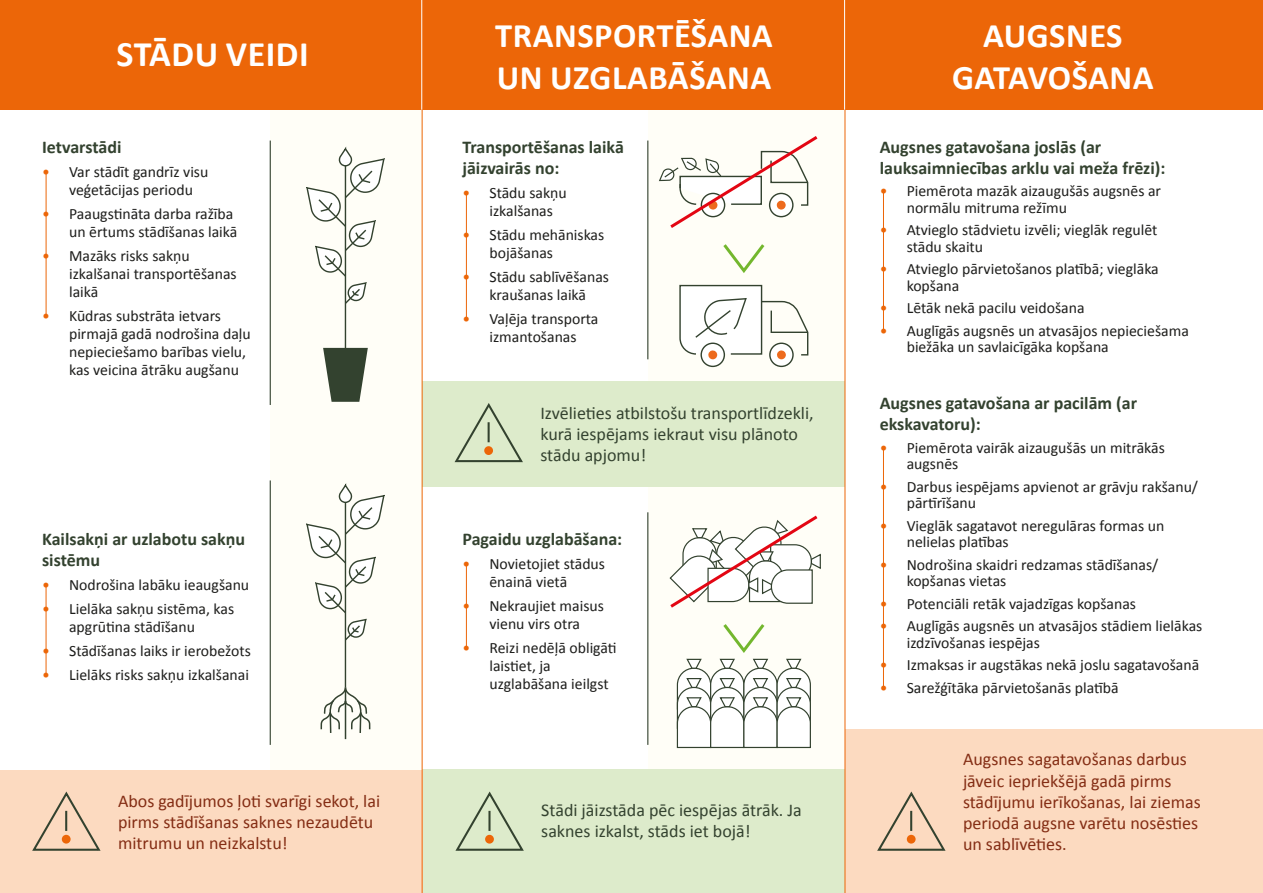
<style>
.page{position:relative;width:1263px;height:893px;background:#fff}
.page>*{position:absolute;margin:0;border:0;box-sizing:border-box;transform-origin:0 0}
.t1{font:700 36px "Calibri";letter-spacing:.015em;color:#fff}
.t2{font:700 34.5px/42px "Calibri";letter-spacing:.015em;color:#fff;text-align:center}
.t3{font:18px/21px "Calibri";color:#842d14}
.t4{font:700 18px/21px "Calibri";color:#33422f}
.t5{font:18px/21px "Calibri";color:#33422f}
.t6{font:15.75px/18px "Calibri";color:#1d1d1b}
.s1{color:#ec6608}
</style>
<div class="page">
<div style="left:648px;top:110px;width:196px;height:660px;background:#fffef7"></div>
<div style="left:270px;top:110px;width:152px;height:660px;background:#fffef7"></div>
<div style="left:422px;top:770px;width:424px;height:123px;background:#ddebcb"></div>
<div style="left:845px;top:729px;width:418px;height:164px;background:#fcdac0"></div>
<svg style="left:877px;top:791px;width:69px;height:60px"></svg>
<div style="left:907px;top:835px;width:9px;height:9px;background:#ec6608;border-radius:50%"></div>
<hr style="left:910px;top:811px;width:2px;height:20px;background:#33422f">
<svg style="left:455px;top:791px;width:69px;height:60px"></svg>
<div style="left:485px;top:835px;width:9px;height:9px;background:#ec6608;border-radius:50%"></div>
<hr style="left:488px;top:811px;width:2px;height:20px;background:#33422f">
<div style="left:422px;top:381px;width:423px;height:106px;background:#ddebcb"></div>
<svg style="left:454px;top:403px;width:69px;height:60px"></svg>
<div style="left:484px;top:446px;width:9px;height:9px;background:#ec6608;border-radius:50%"></div>
<hr style="left:488px;top:422px;width:2px;height:20px;background:#33422f">
<svg style="left:669px;top:515px;width:152px;height:93px"></svg>
<svg style="left:676px;top:624px;width:135px;height:125px"></svg>
<svg style="left:723px;top:244px;width:42px;height:29px"></svg>
<hr style="left:46px;top:172px;width:1px;height:143px;background:#ec6608">
<hr style="left:46px;top:585px;width:1px;height:89px;background:#ec6608">
<hr style="left:466px;top:193px;width:1px;height:126px;background:#ec6608">
<hr style="left:466px;top:564px;width:1px;height:86px;background:#ec6608">
<hr style="left:883px;top:191px;width:1px;height:141px;background:#ec6608">
<hr style="left:883px;top:448px;width:1px;height:240px;background:#ec6608">
<hr style="left:345px;top:497px;width:1px;height:190px;background:#33422f">
<svg style="left:320px;top:686px;width:51px;height:48px"></svg>
<hr style="left:345px;top:690px;width:1px;height:49px;background:#33422f">
<svg style="left:306px;top:483px;width:79px;height:160px"></svg>
<svg style="left:323px;top:348px;width:45px;height:54px"></svg>
<hr style="left:345px;top:161px;width:1px;height:190px;background:#33422f">
<svg style="left:306px;top:146px;width:79px;height:160px"></svg>
<div style="left:0;top:770px;width:422px;height:123px;background:#fcdac0"></div>
<svg style="left:32px;top:791px;width:69px;height:60px"></svg>
<div style="left:62px;top:835px;width:9px;height:9px;background:#ec6608;border-radius:50%"></div>
<hr style="left:65px;top:811px;width:2px;height:20px;background:#33422f">
<hr style="left:270px;top:141px;width:1px;height:264px;background:#33422f">
<hr style="left:647px;top:141px;width:1px;height:218px;background:#33422f">
<hr style="left:270px;top:480px;width:1px;height:265px;background:#33422f">
<hr style="left:647px;top:512px;width:1px;height:233px;background:#33422f">
<svg style="left:701px;top:343px;width:23px;height:23px"></svg>
<div style="left:700px;top:343px;width:25px;height:24px;border:1px solid #33422f;border-radius:50%"></div>
<svg style="left:770px;top:343px;width:23px;height:23px"></svg>
<div style="left:769px;top:343px;width:25px;height:24px;border:1px solid #33422f;border-radius:50%"></div>
<svg style="left:679px;top:284px;width:130px;height:75px"></svg>
<svg style="left:659px;top:136px;width:159px;height:92px"></svg>
<div style="left:0;top:0;width:1263px;height:110px;background:#ec6608"></div>
<hr style="left:845px;top:0;width:1px;height:893px;background:#ec6608">
<hr style="left:422px;top:0;width:1px;height:893px;background:#ec6608">
<hr style="left:421px;top:0;width:1px;height:110px;background:#fff">
<hr style="left:844px;top:0;width:1px;height:110px;background:#fff">
<h1 class="t1" style="left:117px;top:31px;width:194px">STĀDU VEIDI</h1>
<p class="t4" style="left:42px;top:136px;width:81px">Ietvarstādi</p>
<p class="t6" style="left:69px;top:163px;width:141px;text-indent:-27px"><span class="s1">•</span> Var stādīt gandrīz visu veģetācijas periodu</p>
<p class="t6" style="left:42px;top:205px;width:197px;text-align:right"><span class="s1">•</span> Paaugstināta darba ražība un ērtums stādīšanas laikā</p>
<p class="t6" style="left:69px;top:247px;width:169px;text-indent:-27px"><span class="s1">•</span> Mazāks risks sakņu izkalšanai transportēšanas laikā</p>
<p class="t6" style="left:69px;top:307px;width:183px;text-indent:-27px"><span class="s1">•</span> Kūdras substrāta ietvars pirmajā gadā nodrošina daļu nepieciešamo barības vielu, kas veicina ātrāku augšanu</p>
<p class="t4" style="left:42px;top:528px;width:205px">Kailsakņi ar uzlabotu sakņu sistēmu</p>
<p class="t6" style="left:42px;top:575px;width:209px"><span class="s1">•</span> Nodrošina labāku ieaugšanu</p>
<p class="t6" style="left:69px;top:599px;width:167px;text-indent:-27px"><span class="s1">•</span> Lielāka sakņu sistēma, kas apgrūtina stādīšanu</p>
<p class="t6" style="left:42px;top:641px;width:210px"><span class="s1">•</span> Stādīšanas laiks ir ierobežots</p>
<p class="t6" style="left:42px;top:665px;width:208px"><span class="s1">•</span> Lielāks risks sakņu izkalšanai</p>
<p class="t3" style="left:118px;top:791px;width:264px">Abos gadījumos ļoti svarīgi sekot, lai pirms stādīšanas saknes nezaudētu mitrumu un neizkalstu!</p>
<h2 class="t2" style="left:495px;top:15px;width:279px;text-align:left">TRANSPORTĒŠANA<br>UN UZGLABĀŠANA</h2>
<p class="t4" style="left:462px;top:136px;width:163px">Transportēšanas laikā jāizvairās no:</p>
<p class="t6" style="left:489px;top:184px;width:79px;text-indent:-27px"><span class="s1">•</span> Stādu sakņu izkalšanas</p>
<p class="t6" style="left:489px;top:226px;width:116px;text-indent:-27px"><span class="s1">•</span> Stādu mehāniskas bojāšanas</p>
<p class="t6" style="left:462px;top:268px;width:148px;text-align:center"><span class="s1">•</span> Stādu sablīvēšanas kraušanas laikā</p>
<p class="t6" style="left:462px;top:310px;width:138px;text-align:center"><span class="s1">•</span> Vaļēja transporta izmantošanas</p>
<p class="t5" style="left:540px;top:402px;width:275px">Izvēlieties atbilstošu transportlīdzekli, kurā iespējams iekraut visu plānoto stādu apjomu!</p>
<p class="t4" style="left:462px;top:528px;width:161px">Pagaidu uzglabāšana:</p>
<p class="t6" style="left:489px;top:554px;width:117px;text-indent:-27px"><span class="s1">•</span> Novietojiet stādus ēnainā vietā</p>
<p class="t6" style="left:462px;top:596px;width:143px;text-align:center"><span class="s1">•</span> Nekraujiet maisus vienu virs otra</p>
<p class="t6" style="left:489px;top:638px;width:129px;text-indent:-27px"><span class="s1">•</span> Reizi nedēļā obligāti laistiet, ja uzglabāšana ieilgst</p>
<p class="t5" style="left:541px;top:799px;width:262px">Stādi jāizstāda pēc iespējas ātrāk. Ja saknes izkalst, stāds iet bojā!</p>
<h2 class="t2" style="left:952px;top:14px;width:203px">AUGSNES<br>GATAVOŠANA</h2>
<p class="t4" style="left:880px;top:136px;width:287px">Augsnes gatavošana joslās (ar lauksaimniecības arklu vai meža frēzi):</p>
<p class="t6" style="left:907px;top:183px;width:256px;line-height:16.5px;text-indent:-27px"><span class="s1">•</span> Piemērota mazāk aizaugušās augsnēs ar normālu mitruma režīmu</p>
<p class="t6" style="left:907px;top:222px;width:252px;line-height:16.5px;text-indent:-27px"><span class="s1">•</span> Atvieglo stādvietu izvēli; vieglāk regulēt stādu skaitu</p>
<p class="t6" style="left:907px;top:261px;width:254px;line-height:16.5px;text-indent:-27px"><span class="s1">•</span> Atvieglo pārvietošanos platībā; vieglāka kopšana</p>
<p class="t6" style="left:880px;top:299px;width:206px"><span class="s1">•</span> Lētāk nekā pacilu veidošana</p>
<p class="t6" style="left:907px;top:322px;width:284px;line-height:16.5px;text-indent:-27px"><span class="s1">•</span> Auglīgās augsnēs un atvasājos nepieciešama biežāka un savlaicīgāka kopšana</p>
<p class="t4" style="left:880px;top:393px;width:259px">Augsnes gatavošana ar pacilām (ar ekskavatoru):</p>
<p class="t6" style="left:907px;top:439px;width:260px;line-height:16.5px;text-indent:-27px"><span class="s1">•</span> Piemērota vairāk aizaugušās un mitrākās augsnēs</p>
<p class="t6" style="left:907px;top:478px;width:293px;line-height:16.5px;text-indent:-27px"><span class="s1">•</span> Darbus iespējams apvienot ar grāvju rakšanu/ pārtīrīšanu</p>
<p class="t6" style="left:907px;top:517px;width:259px;line-height:16.5px;text-indent:-27px"><span class="s1">•</span> Vieglāk sagatavot neregulāras formas un nelielas platības</p>
<p class="t6" style="left:907px;top:556px;width:253px;line-height:16.5px;text-indent:-27px"><span class="s1">•</span> Nodrošina skaidri redzamas stādīšanas/ kopšanas vietas</p>
<p class="t6" style="left:880px;top:595px;width:258px"><span class="s1">•</span> Potenciāli retāk vajadzīgas kopšanas</p>
<p class="t6" style="left:907px;top:618px;width:297px;line-height:16.5px;text-indent:-27px"><span class="s1">•</span> Auglīgās augsnēs un atvasājos stādiem lielākas izdzīvošanas iespējas</p>
<p class="t6" style="left:880px;top:656px;width:321px"><span class="s1">•</span> Izmaksas ir augstākas nekā joslu sagatavošanā</p>
<p class="t6" style="left:880px;top:679px;width:240px"><span class="s1">•</span> Sarežģītāka pārvietošanās platībā</p>
<p class="t3" style="left:963px;top:749px;width:239px">Augsnes sagatavošanas darbus jāveic iepriekšējā gadā pirms stādījumu ierīkošanas, lai ziemas periodā augsne varētu nosēsties un sablīvēties.</p>
</div>
